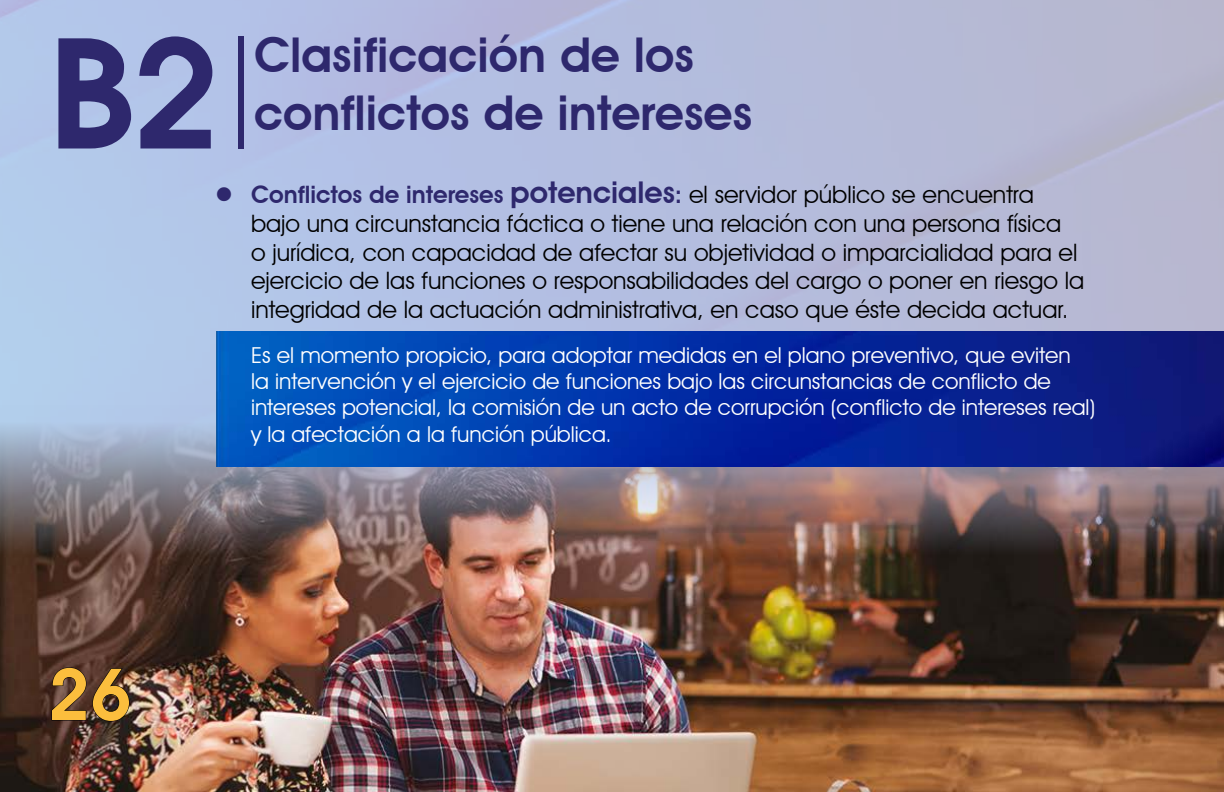
<style>
.page{position:relative;width:1224px;height:792px;background:#fff}
.page>*{position:absolute;margin:0;border:0;box-sizing:border-box;transform-origin:0 0}
.t1{font:700 150px "Avant Garde";color:#2e286d}
.t2{font:600 72px "Avant Garde IT Cby BT";color:#fbbe3d}
.t3{font:600 48px/57.6px "Avant Garde IT Cby BT";color:#2e286d}
.t4{font:24px/28.8px "Avant Garde IT Cby BT";color:#000}
.t5{font:22px/26.4px "Avant Garde IT Cby BT";color:#fff}
.s1{color:#2e286d}
.s2{font-weight:600;color:#2e286d}
.s3{font-weight:600;font-size:30px;color:#2e286d}
</style>
<div class="page">
<img style="left:0;top:0;width:1224px;height:405px">
<img style="left:0;top:405px;width:1224px;height:387px">
<div style="left:239px;top:36px;width:5px;height:112px;background:#2e286d"></div>
<img style="left:216px;top:331px;width:1008px;height:135px">
<svg style="left:51px;top:667px;width:79px;height:55px;background:#4f362b"></svg>
<h1 class="t1" style="left:48px;top:-14px;width:171px">B2</h1>
<h3 class="t3" style="left:254px;top:26px;width:500px">Clasificación de los conflictos de intereses</h3>
<p class="t4" style="left:251px;top:180px;width:835px;text-indent:-36px"><span class="s1">●</span> <span class="s2">Conflictos de intereses</span> <span class="s3">potenciales</span><span class="s2">:</span> el servidor público se encuentra bajo una circunstancia fáctica o tiene una relación con una persona física<br>o jurídica, con capacidad de afectar su objetividad o imparcialidad para el ejercicio de las funciones o responsabilidades del cargo o poner en riesgo la integridad de la actuación administrativa, en caso que éste decida actuar.</p>
<p class="t5" style="left:251px;top:341px;width:846px">Es el momento propicio, para adoptar medidas en el plano preventivo, que eviten<br>la intervención y el ejercicio de funciones bajo las circunstancias de conflicto de intereses potencial, la comisión de un acto de corrupción (conflicto de intereses real) y la afectación a la función pública.</p>
<h2 class="t2" style="left:48px;top:651px;width:85px">26</h2>
</div>
